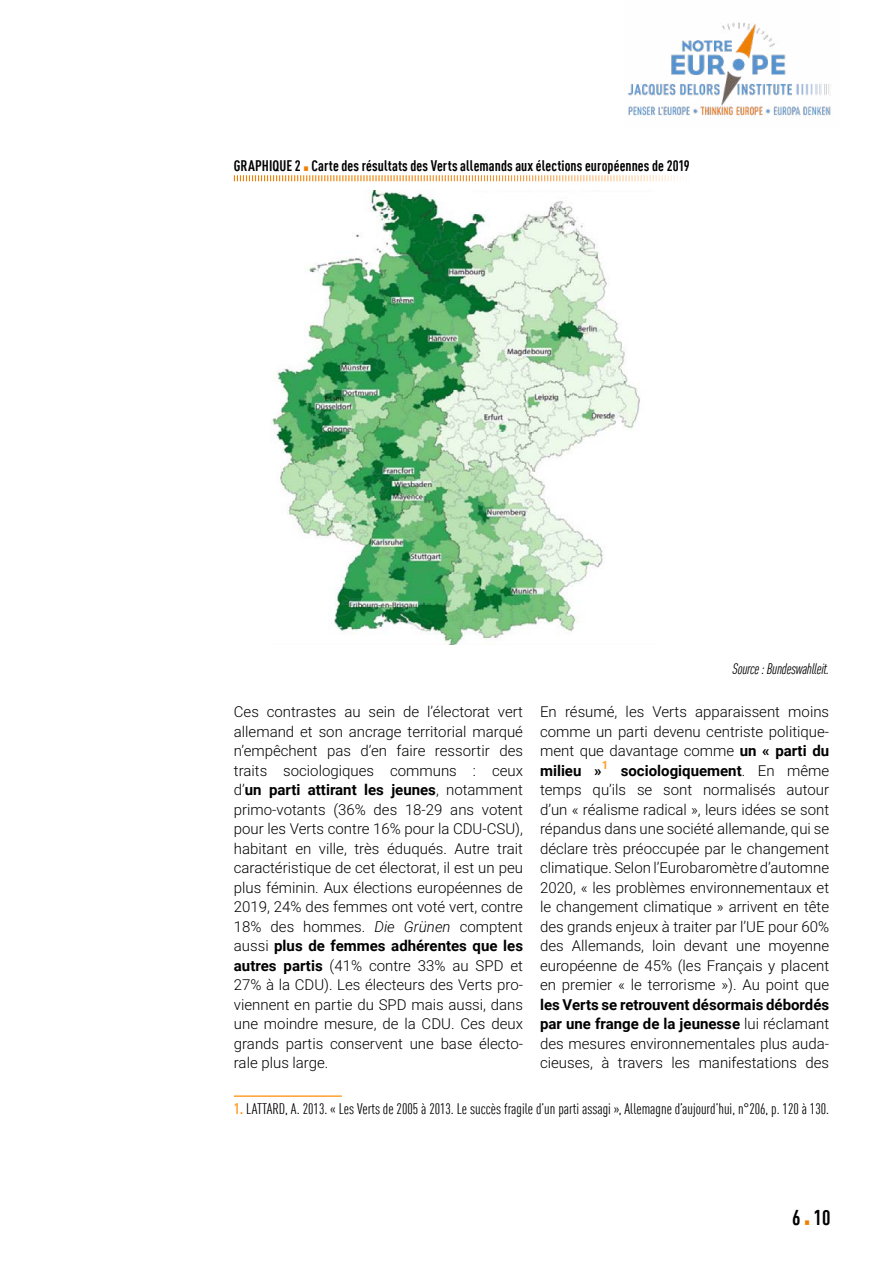
<style>
.page{position:relative;width:893px;height:1263px;background:#fff}
.page>*{position:absolute;margin:0;border:0;box-sizing:border-box;transform-origin:0 0}
.t1{font:700 condensed 21px "DIN Offc Pro";color:#000}
.t2{font:300 15px/19.5px "Roboto";color:#000;text-align:justify}
.t3{font:condensed 15px "DIN Offc Pro";color:#000}
.t4{font:700 condensed 15px "DIN Offc Pro";letter-spacing:.005em;color:#000}
.t5{font:italic condensed 15px "DIN Offc Pro";letter-spacing:-.015em;color:#000}
.s1{font-family:"DejaVu Serif Condensed";font-weight:400;font-stretch:normal;font-size:9px;color:#f07f00}
.s2{font-weight:700}
.s3{font-style:italic}
.s4{font-weight:700;color:#ffa02f}
</style>
<div class="page">
<img style="left:627px;top:22px;width:205px;height:94px">
<svg style="left:234px;top:175px;width:447px;height:6px"></svg>
<hr style="left:234px;top:1095px;width:108px;height:2px;background:#ffa02f">
<img style="left:270px;top:191px;width:370px;height:454px">
<div style="left:591px;top:610px;width:99px;height:19px;background:#fff"></div>
<p class="t4" style="left:234px;top:154px;width:457px">GRAPHIQUE 2 <span class="s1">▪</span> Carte des résultats des Verts allemands aux élections européennes de 2019</p>
<p class="t5" style="left:732px;top:658px;width:98px">Source : Bundeswahlleit.</p>
<p class="t2" style="left:234px;top:701px;width:291px">Ces contrastes au sein de l’électorat vert allemand et son ancrage territorial marqué n’empêchent pas d’en faire ressortir des traits sociologiques communs : ceux d’<span class="s2">un parti attirant les jeunes</span>, notamment primo-votants (36% des 18-29 ans votent pour les Verts contre 16% pour la CDU-CSU), habitant en ville, très éduqués. Autre trait caractéristique de cet électorat, il est un peu plus féminin. Aux élections européennes de 2019, 24% des femmes ont voté vert, contre 18% des hommes. <span class="s3">Die Grünen</span> comptent aussi <span class="s2">plus de femmes adhérentes que les autres partis</span> (41% contre 33% au SPD et 27% à la CDU). Les électeurs des Verts pro&shy;viennent en partie du SPD mais aussi, dans une moindre mesure, de la CDU. Ces deux grands partis conservent une base électo&shy;rale plus large.</p>
<p class="t2" style="left:540px;top:701px;width:291px">En résumé, les Verts apparaissent moins comme un parti devenu centriste politique&shy;ment que davantage comme <span class="s2">un « parti du milieu »</span><sup>1</sup> <span class="s2">sociologiquement</span>. En même temps qu’ils se sont normalisés autour d’un « réalisme radical », leurs idées se sont répandus dans une société allemande, qui se déclare très préoccupée par le changement climatique. Selon l’Eurobaromètre d’automne 2020, « les problèmes environnementaux et le changement climatique » arrivent en tête des grands enjeux à traiter par l’UE pour 60% des Allemands, loin devant une moyenne européenne de 45% (les Français y placent en premier « le terrorisme »). Au point que</p>
<p class="t2" style="left:540px;top:994px;width:291px"><span class="s2">les Verts se retrouvent désormais débordés par une frange de la jeunesse</span> lui réclamant des mesures environnementales plus auda&shy;cieuses, à travers les manifestations des</p>
<p class="t3" style="left:234px;top:1098px;width:597px"><span class="s4">1.</span> LATTARD, A. 2013. « Les Verts de 2005 à 2013. Le succès fragile d’un parti assagi », Allemagne d’aujourd’hui, n°206, p. 120 à 130.</p>
<h1 class="t1" style="left:792px;top:1202px;width:40px">6 <span class="s1">▪</span> 10</h1>
</div>
